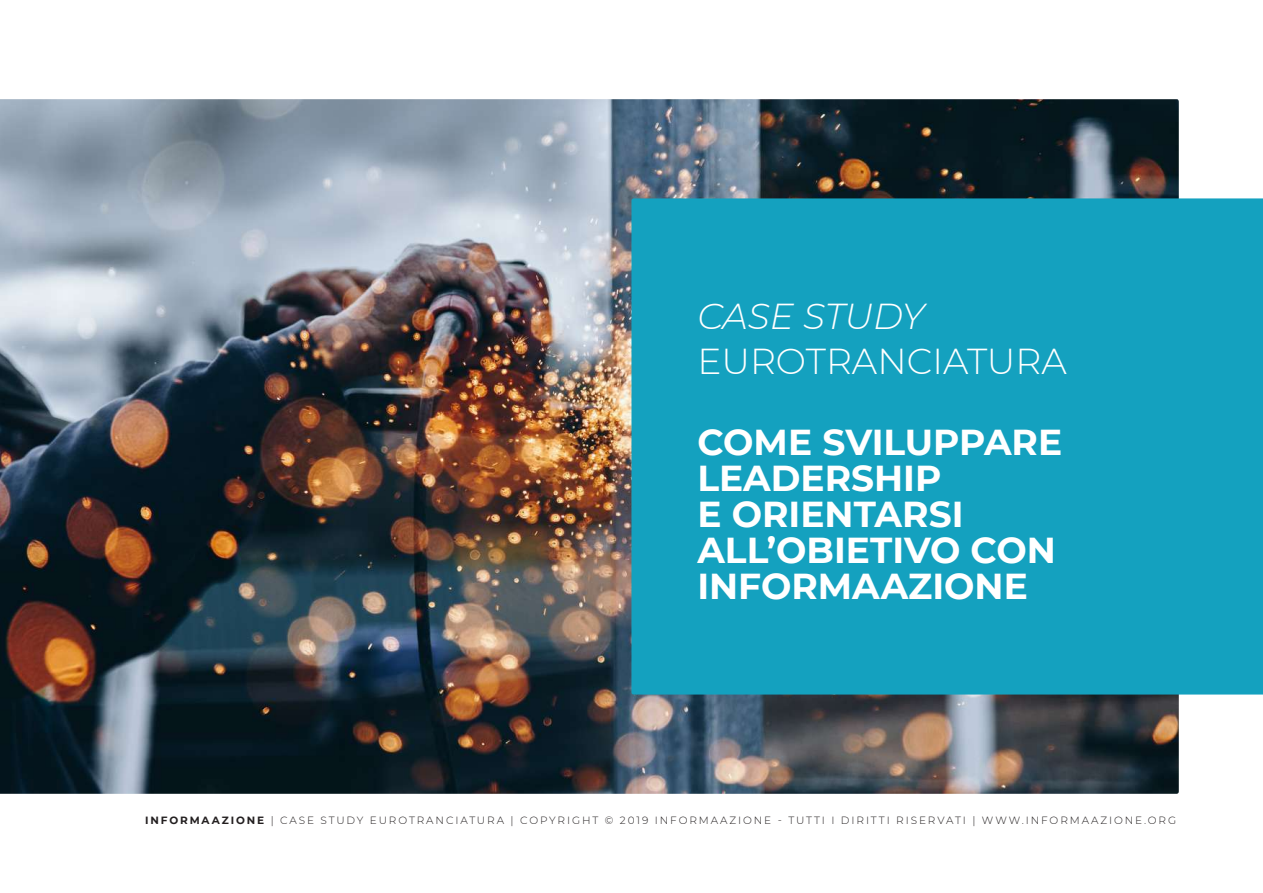
<style>
.page{position:relative;width:1263px;height:893px;background:#fff}
.page>*{position:absolute;margin:0;border:0;box-sizing:border-box;transform-origin:0 0}
.t1{font:700 36px/36px "Montserrat";color:#fff}
.t2{font:300 36px "Montserrat";color:#fff}
.t3{font:italic 300 36px "Montserrat";letter-spacing:-.01em;color:#fff}
.t4{font:300 10.5px "Montserrat";letter-spacing:.18em;color:#231f20}
.s1{font-weight:700}
</style>
<div class="page">
<img style="left:0;top:99px;width:1179px;height:695px">
<div style="left:631px;top:198px;width:632px;height:496px;background:#14a1bf"></div>
<h1 class="t3" style="left:697px;top:292px;width:228px">CASE STUDY</h1>
<h1 class="t2" style="left:697px;top:337px;width:371px">EUROTRANCIATURA</h1>
<h1 class="t1" style="left:697px;top:422px;width:366px">COME SVILUPPARE<br>LEADERSHIP<br>E ORIENTARSI<br>ALL’OBIETIVO CON<br>INFORMAAZIONE</h1>
<p class="t4" style="left:145px;top:813px;width:1032px"><span class="s1">INFORMAAZIONE</span> | CASE STUDY EUROTRANCIATURA | COPYRIGHT © 2019 INFORMAAZIONE - TUTTI I DIRITTI RISERVATI | WWW.INFORMAAZIONE.ORG</p>
</div>
